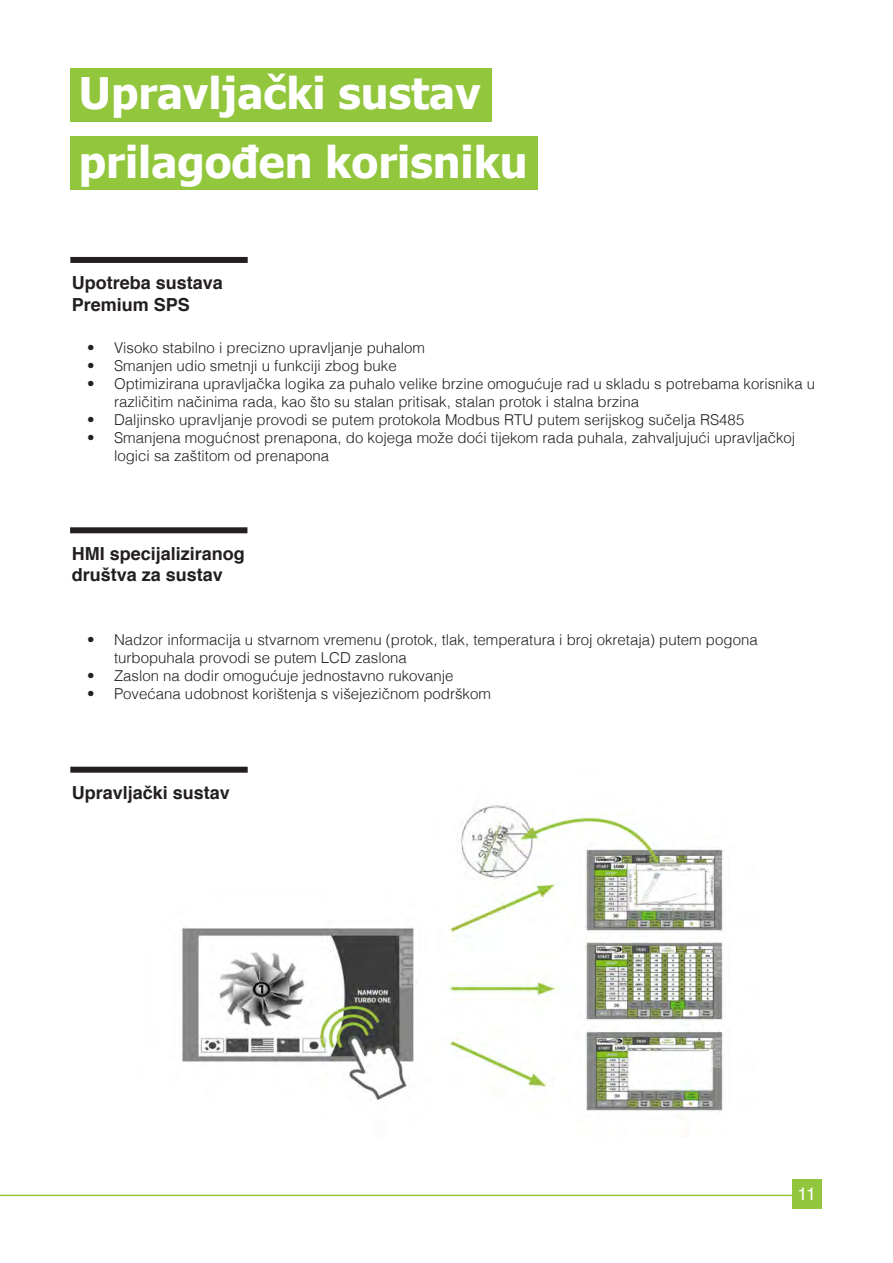
<style>
.page{position:relative;width:893px;height:1263px;background:#fff}
.page>*{position:absolute;margin:0;border:0;box-sizing:border-box;transform-origin:0 0}
.t1{font:700 43.5px "Tahoma";color:#fff}
.t2{font:700 18px/21.6px "Helvetica";color:#231f20}
.t3{font:18px "Helvetica";color:#fff}
.t4{font:300 15px/18px "Helvetica";color:#231f20}
</style>
<div class="page">
<hr style="left:0;top:1194px;width:792px;height:2px;background:#92c73d">
<div style="left:792px;top:1179px;width:30px;height:30px;background:#92c73d"></div>
<img style="left:182px;top:804px;width:541px;height:308px">
<div style="left:70px;top:257px;width:178px;height:6px;background:#231f20"></div>
<div style="left:70px;top:767px;width:178px;height:6px;background:#231f20"></div>
<div style="left:70px;top:527px;width:177px;height:6px;background:#231f20"></div>
<div style="left:70px;top:69px;width:422px;height:53px;background:#92c73d"></div>
<div style="left:70px;top:136px;width:467px;height:54px;background:#92c73d"></div>
<p class="t1" style="left:79px;top:63px;width:403px">Upravljački sustav</p>
<p class="t1" style="left:79px;top:131px;width:450px">prilagođen korisniku</p>
<p class="t2" style="left:72px;top:272px;width:153px">Upotreba sustava<br>Premium SPS</p>
<p class="t4" style="left:87px;top:338px;width:339px">• Visoko stabilno i precizno upravljanje puhalom</p>
<p class="t4" style="left:87px;top:356px;width:311px">• Smanjen udio smetnji u funkciji zbog buke</p>
<p class="t4" style="left:114px;top:374px;width:703px;text-indent:-27px">• Optimizirana upravljačka logika za puhalo velike brzine omogućuje rad u skladu s potrebama korisnika u različitim načinima rada, kao što su stalan pritisak, stalan protok i stalna brzina</p>
<p class="t4" style="left:87px;top:410px;width:659px">• Daljinsko upravljanje provodi se putem protokola Modbus RTU putem serijskog sučelja RS485</p>
<p class="t4" style="left:114px;top:428px;width:683px;text-indent:-27px">• Smanjena mogućnost prenapona, do kojega može doći tijekom rada puhala, zahvaljujući upravljačkoj logici sa zaštitom od prenapona</p>
<p class="t2" style="left:72px;top:543px;width:175px">HMI specijaliziranog</p>
<p class="t2" style="left:72px;top:564px;width:153px">društva za sustav</p>
<p class="t4" style="left:114px;top:630px;width:645px;text-indent:-27px">• Nadzor informacija u stvarnom vremenu (protok, tlak, temperatura i broj okretaja) putem pogona turbopuhala provodi se putem LCD zaslona</p>
<p class="t4" style="left:87px;top:666px;width:368px">• Zaslon na dodir omogućuje jednostavno rukovanje</p>
<p class="t4" style="left:87px;top:684px;width:405px">• Povećana udobnost korištenja s višejezičnom podrškom</p>
<p class="t2" style="left:72px;top:782px;width:160px">Upravljački sustav</p>
<p class="t3" style="left:798px;top:1180px;width:20px">11</p>
</div>
